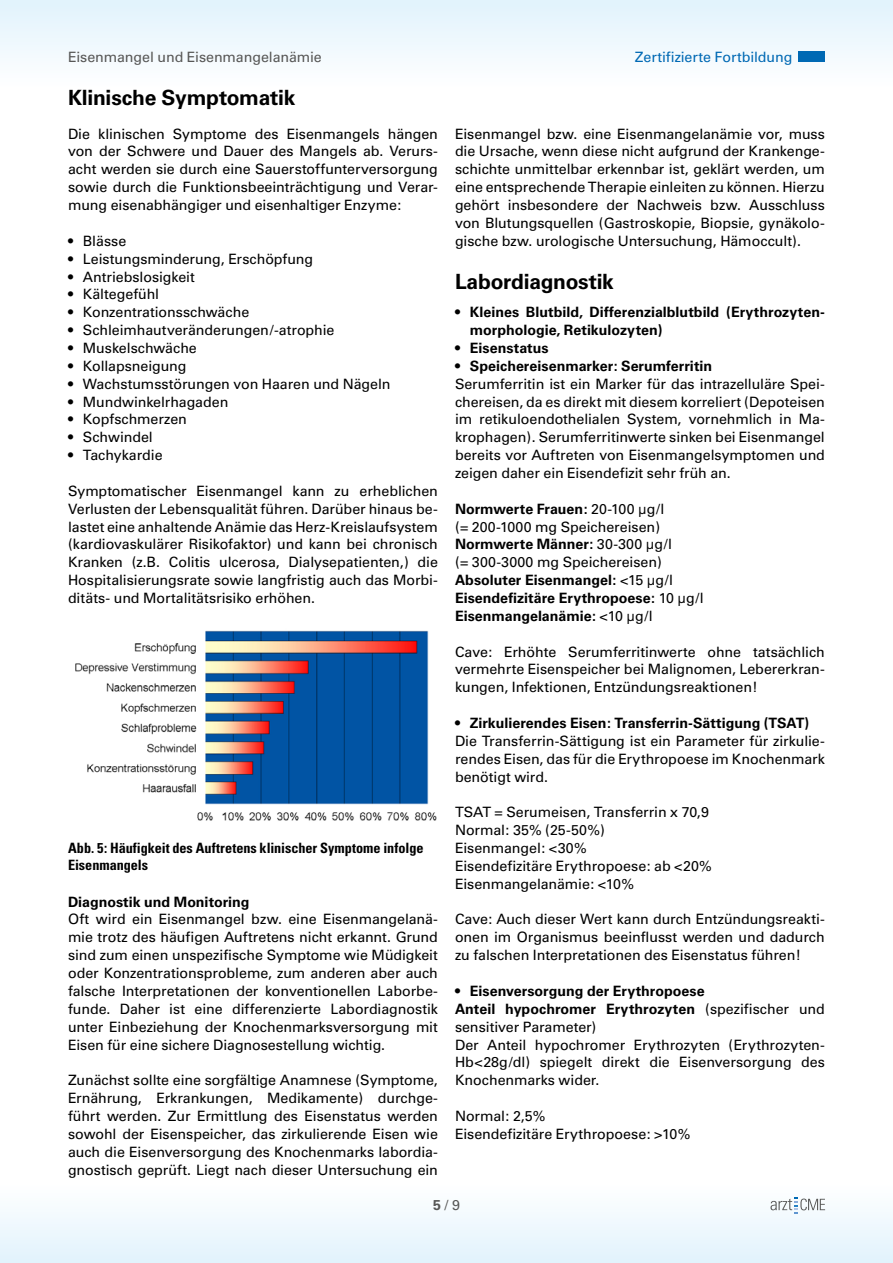
<style>
.page{position:relative;width:893px;height:1263px;background:#fff}
.page>*{position:absolute;margin:0;border:0;box-sizing:border-box;transform-origin:0 0}
.Überschrift_1{font:700 21px "Univers";letter-spacing:-.01em;color:#000}
.Mengentext{font:14.25px/17.9px "Univers";letter-spacing:-.005em;color:#000;text-align:justify}
.Mengentext-2{font:700 14.25px "Univers";color:#000}
.Aufzählungen{font:700 14.25px/17.9px "Univers";color:#000}
.Bildunterschrift{font:700 condensed 14.25px/17.1px "Univers";letter-spacing:-.005em;color:#000}
.t1{font:14.25px "Univers";letter-spacing:-.01em;color:#575756}
.t2{font:14.25px "Univers";letter-spacing:-.005em;color:#0069b4}
.s1{font-weight:400}
.s2{font-weight:700}
</style>
<div class="page">
<div style="left:0;top:1182px;width:893px;height:81px;background:linear-gradient(to bottom,#fff,#e1f2fc)"></div>
<div style="left:0;top:0;width:893px;height:89px;background:linear-gradient(to right,#f0f9fe,#f0f8fe)"></div>
<div style="left:798px;top:51px;width:27px;height:11px;background:#0069b4"></div>
<svg style="left:770px;top:1197px;width:55px;height:17px"></svg>
<img style="left:75px;top:630px;width:362px;height:191px">
<p class="t1" style="left:68px;top:48px;width:255px">Eisenmangel und Eisenmangelanämie</p>
<p class="t2" style="left:635px;top:48px;width:159px">Zertifizierte Fortbildung</p>
<p class="Überschrift_1" style="left:68px;top:85px;width:229px">Klinische Symptomatik</p>
<p class="Mengentext" style="left:68px;top:125px;width:371px">Die klinischen Symptome des Eisenmangels hängen von der Schwere und Dauer des Mangels ab. Verurs&shy;acht werden sie durch eine Sauerstoffunterversorgung sowie durch die Funktionsbeeinträchtigung und Verar&shy;mung eisenabhängiger und eisenhaltiger Enzyme:</p>
<p class="Mengentext" style="left:68px;top:232px;width:60px">• Blässe</p>
<p class="Mengentext" style="left:68px;top:250px;width:247px">• Leistungsminderung, Erschöpfung</p>
<p class="Mengentext" style="left:68px;top:268px;width:128px">• Antriebslosigkeit</p>
<p class="Mengentext" style="left:68px;top:285px;width:93px">• Kältegefühl</p>
<p class="Mengentext" style="left:68px;top:303px;width:183px">• Konzentrationsschwäche</p>
<p class="Mengentext" style="left:68px;top:321px;width:268px">• Schleimhautveränderungen/-atrophie</p>
<p class="Mengentext" style="left:68px;top:339px;width:130px">• Muskelschwäche</p>
<p class="Mengentext" style="left:68px;top:357px;width:120px">• Kollapsneigung</p>
<p class="Mengentext" style="left:68px;top:375px;width:324px">• Wachstumsstörungen von Haaren und Nägeln</p>
<p class="Mengentext" style="left:68px;top:393px;width:162px">• Mundwinkelrhagaden</p>
<p class="Mengentext" style="left:68px;top:410px;width:120px">• Kopfschmerzen</p>
<p class="Mengentext" style="left:68px;top:428px;width:86px">• Schwindel</p>
<p class="Mengentext" style="left:68px;top:446px;width:96px">• Tachykardie</p>
<p class="Mengentext" style="left:68px;top:482px;width:371px">Symptomatischer Eisenmangel kann zu erheblichen Verlusten der Lebensqualität führen. Darüber hinaus be&shy;lastet eine anhaltende Anämie das Herz-Kreislaufsystem (kardiovaskulärer Risikofaktor) und kann bei chronisch Kranken (z.B. Colitis ulcerosa, Dialysepatienten,) die Hospitalisierungsrate sowie langfristig auch das Morbi&shy;ditäts- und Mortalitätsrisiko erhöhen.</p>
<p class="Mengentext" style="left:455px;top:125px;width:371px">Eisenmangel bzw. eine Eisenmangelanämie vor, muss die Ursache, wenn diese nicht aufgrund der Krankenge&shy;schichte unmittelbar erkennbar ist, geklärt werden, um eine entsprechende Therapie einleiten zu können. Hierzu gehört insbesondere der Nachweis bzw. Ausschluss von Blutungsquellen (Gastroskopie, Biopsie, gynäkolo&shy;gische bzw. urologische Untersuchung, Hämoccult).</p>
<p class="Überschrift_1" style="left:455px;top:269px;width:160px">Labordiagnostik</p>
<p class="Aufzählungen" style="left:470px;top:303px;width:357px;text-indent:-15px">• Kleines Blutbild, Differenzialblutbild (Erythrozyten&shy;morphologie, Retikulozyten)</p>
<p class="Aufzählungen" style="left:455px;top:339px;width:95px">• Eisenstatus</p>
<p class="Aufzählungen" style="left:455px;top:357px;width:259px">• Speichereisenmarker: Serumferritin</p>
<p class="Mengentext" style="left:455px;top:375px;width:371px">Serumferritin ist ein Marker für das intrazelluläre Spei&shy;chereisen, da es direkt mit diesem korreliert (Depoteisen im retikuloendothelialen System, vornehmlich in Ma&shy;krophagen). Serumferritinwerte sinken bei Eisenmangel bereits vor Auftreten von Eisenmangelsymptomen und zeigen daher ein Eisendefizit sehr früh an.</p>
<p class="Mengentext-2" style="left:455px;top:500px;width:211px">Normwerte Frauen: <span class="s1">20-100 µg/l</span></p>
<p class="Mengentext" style="left:455px;top:518px;width:207px">(= 200-1000 mg Speichereisen)</p>
<p class="Mengentext-2" style="left:455px;top:536px;width:218px">Normwerte Männer: <span class="s1">30-300 µg/l</span></p>
<p class="Mengentext" style="left:455px;top:553px;width:208px">(= 300-3000 mg Speichereisen)</p>
<p class="Mengentext-2" style="left:455px;top:572px;width:220px">Absoluter Eisenmangel: <span class="s1">&lt;15 µg/l</span></p>
<p class="Mengentext-2" style="left:455px;top:590px;width:250px">Eisendefizitäre Erythropoese: <span class="s1">10 µg/l</span></p>
<p class="Mengentext-2" style="left:455px;top:607px;width:199px">Eisenmangelanämie: <span class="s1">&lt;10 µg/l</span></p>
<p class="Mengentext" style="left:455px;top:643px;width:371px">Cave: Erhöhte Serumferritinwerte ohne tatsächlich vermehrte Eisenspeicher bei Malignomen, Lebererkran&shy;kungen, Infektionen, Entzündungsreaktionen!</p>
<p class="Mengentext-2" style="left:455px;top:715px;width:356px">• Zirkulierendes Eisen: Transferrin-Sättigung (TSAT)</p>
<p class="Mengentext" style="left:455px;top:732px;width:371px">Die Transferrin-Sättigung ist ein Parameter für zirkulie&shy;rendes Eisen, das für die Erythropoese im Knochenmark benötigt wird.</p>
<p class="Mengentext" style="left:455px;top:803px;width:256px">TSAT = Serumeisen, Transferrin x 70,9</p>
<p class="Mengentext" style="left:455px;top:821px;width:151px">Normal: 35% (25-50%)</p>
<p class="Mengentext" style="left:455px;top:839px;width:133px">Eisenmangel: &lt;30%</p>
<p class="Mengentext" style="left:455px;top:857px;width:258px">Eisendefizitäre Erythropoese: ab &lt;20%</p>
<p class="Mengentext" style="left:455px;top:875px;width:181px">Eisenmangelanämie: &lt;10%</p>
<p class="Mengentext" style="left:455px;top:910px;width:371px">Cave: Auch dieser Wert kann durch Entzündungsreakti&shy;onen im Organismus beeinflusst werden und dadurch zu falschen Interpretationen des Eisenstatus führen!</p>
<p class="Mengentext-2" style="left:455px;top:982px;width:251px">• Eisenversorgung der Erythropoese</p>
<p class="Mengentext" style="left:455px;top:1000px;width:371px"><span class="s2">Anteil hypochromer Erythrozyten</span> (spezifischer und sensitiver Parameter)</p>
<p class="Mengentext" style="left:455px;top:1035px;width:371px">Der Anteil hypochromer Erythrozyten (Erythrozyten-Hb&lt;28g/dl) spiegelt direkt die Eisenversorgung des Knochenmarks wider.</p>
<p class="Mengentext" style="left:455px;top:1107px;width:92px">Normal: 2,5%</p>
<p class="Mengentext" style="left:455px;top:1125px;width:237px">Eisendefizitäre Erythropoese: &gt;10%</p>
<p class="Bildunterschrift" style="left:68px;top:839px;width:357px">Abb. 5: Häufigkeit des Auftretens klinischer Symptome infolge<br>Eisenmangels</p>
<p class="Mengentext-2" style="left:68px;top:893px;width:183px">Diagnostik und Monitoring</p>
<p class="Mengentext" style="left:68px;top:910px;width:371px">Oft wird ein Eisenmangel bzw. eine Eisenmangelanä&shy;mie trotz des häufigen Auftretens nicht erkannt. Grund sind zum einen unspezifische Symptome wie Müdigkeit oder Konzentrationsprobleme, zum anderen aber auch falsche Interpretationen der konventionellen Laborbe&shy;funde. Daher ist eine differenzierte Labordiagnostik unter Einbeziehung der Knochenmarksversorgung mit Eisen für eine sichere Diagnosestellung wichtig.</p>
<p class="Mengentext" style="left:68px;top:1071px;width:371px">Zunächst sollte eine sorgfältige Anamnese (Symptome, Ernährung, Erkrankungen, Medikamente) durchge&shy;führt werden. Zur Ermittlung des Eisenstatus werden sowohl der Eisenspeicher, das zirkulierende Eisen wie auch die Eisenversorgung des Knochenmarks labordia&shy;gnostisch geprüft. Liegt nach dieser Untersuchung ein</p>
<p class="t1" style="left:433px;top:1196px;width:28px"><span class="s2">5</span> / 9</p>
</div>
